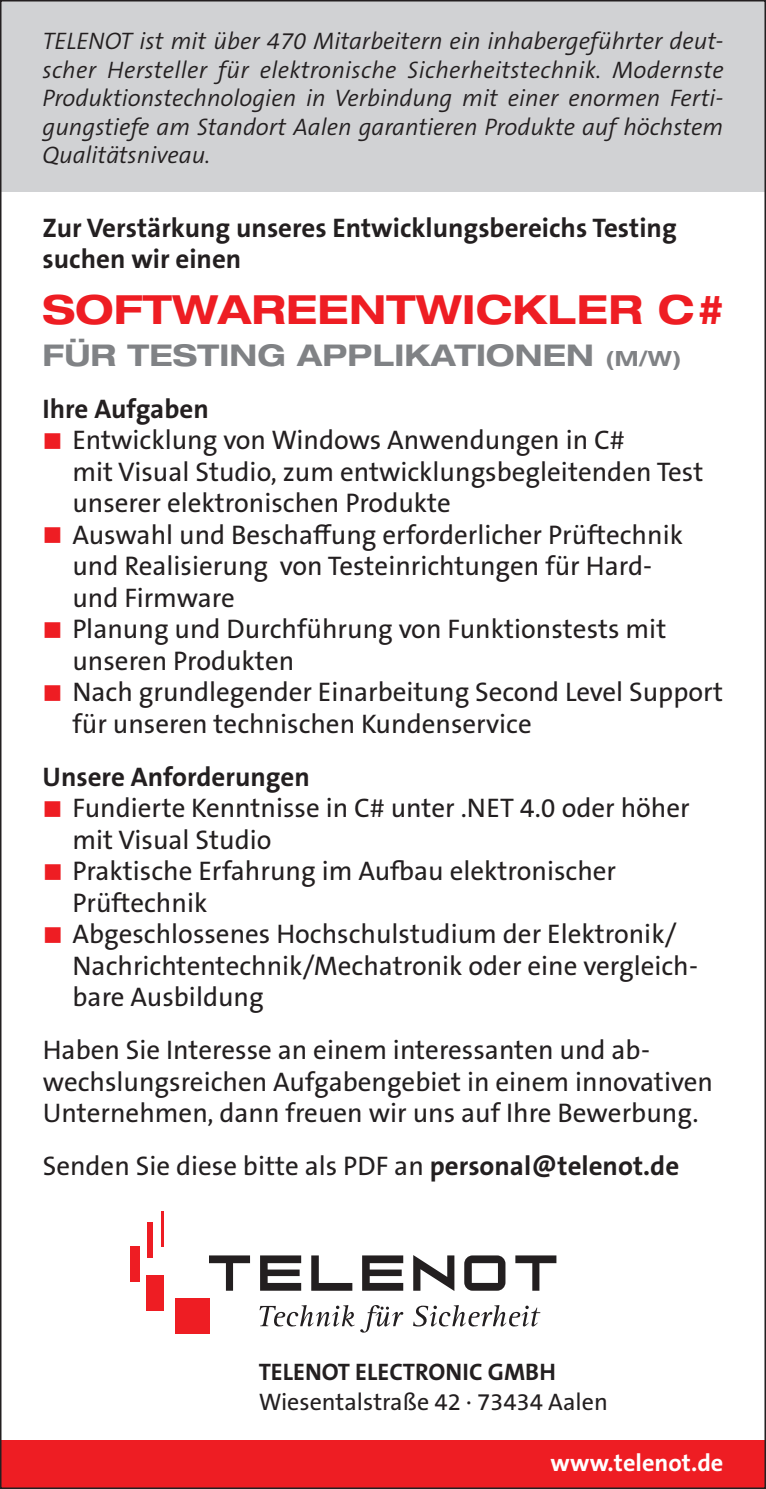
<style>
.page{position:relative;width:766px;height:1489px;background:#fff}
.page>*{position:absolute;margin:0;border:0;box-sizing:border-box;transform-origin:0 0}
.t1{font:700 expanded 40.2px "Helvetica Neue LT Pro";letter-spacing:.005em;color:#ee1d23}
.t2{font:700 expanded 30px "Helvetica Neue LT Pro";letter-spacing:.005em;color:#808285}
.t3{font:27px/31.5px "The Sans B Plus W5 Plain";color:#231f20}
.t4{font:700 27px/31.5px "The Sans B Plus W7";color:#231f20}
.t5{font:700 24.3px "The Sans B Plus W7";color:#fff}
.t6{font:italic 300 24px/28.5px "The Sans B Plus W4";color:#231f20;text-align:justify}
.t7{font:24px "The Sans B Plus W5 Plain";color:#231f20}
.t8{font:700 24px "The Sans B Plus W7";color:#231f20}
.s1{font-size:21px}
.s2{color:#ee1d23}
.s3{font-family:"The Sans B Plus W7";font-weight:700}
</style>
<div class="page">
<div style="left:175px;top:1298px;width:34px;height:35px;background:#ee1d23"></div>
<div style="left:130px;top:1245px;width:9px;height:36px;background:#ee1d23"></div>
<div style="left:147px;top:1221px;width:5px;height:36px;background:#ee1d23"></div>
<hr style="left:161px;top:1210px;width:3px;height:36px;background:#ee1d23">
<div style="left:147px;top:1275px;width:17px;height:35px;background:#ee1d23"></div>
<svg style="left:362px;top:1255px;width:41px;height:35px"></svg>
<svg style="left:260px;top:1255px;width:41px;height:35px"></svg>
<svg style="left:209px;top:1255px;width:41px;height:35px"></svg>
<svg style="left:413px;top:1255px;width:41px;height:35px"></svg>
<svg style="left:311px;top:1255px;width:41px;height:35px"></svg>
<svg style="left:464px;top:1255px;width:41px;height:35px"></svg>
<svg style="left:515px;top:1255px;width:41px;height:35px"></svg>
<svg style="left:259px;top:1305px;width:95px;height:21px"></svg>
<svg style="left:360px;top:1305px;width:43px;height:27px"></svg>
<svg style="left:413px;top:1305px;width:127px;height:21px"></svg>
<div style="left:0;top:1439px;width:765px;height:49px;background:#ee1d23"></div>
<div style="left:0;top:0;width:765px;height:191px;background:#d1d2d4"></div>
<p class="t6" style="left:43px;top:28px;width:682px">TELENOT ist mit über 470 Mitarbeitern ein inhabergeführter deut&shy;scher Hersteller für elektronische Sicherheitstechnik. Modernste Produktionstechnologien in Verbindung mit einer enormen Ferti&shy;gungstiefe am Standort Aalen garantieren Produkte auf höchstem Qualitätsniveau.</p>
<p class="t4" style="left:43px;top:212px;width:635px">Zur Verstärkung unseres Entwicklungsbereichs Testing suchen wir einen</p>
<h1 class="t1" style="left:43px;top:284px;width:686px">SOFTWAREENTWICKLER C#</h1>
<p class="t2" style="left:43px;top:336px;width:640px">FÜR TESTING APPLIKATIONEN <span class="s1">(M/W)</span></p>
<p class="t4" style="left:43px;top:393px;width:168px">Ihre Aufgaben</p>
<p class="t3" style="left:72px;top:424px;width:632px;text-indent:-30px"><span class="s2">■</span> Entwicklung von Windows Anwendungen in C#<br>mit Visual Studio, zum entwicklungsbegleitenden Test unserer elektronischen Produkte</p>
<p class="t3" style="left:72px;top:519px;width:612px;text-indent:-30px"><span class="s2">■</span> Auswahl und Beschaffung erforderlicher Prüftechnik und Realisierung von Testeinrichtungen für Hard&shy;und Firmware</p>
<p class="t3" style="left:72px;top:613px;width:595px;text-indent:-30px"><span class="s2">■</span> Planung und Durchführung von Funktionstests mit unseren Produkten</p>
<p class="t3" style="left:72px;top:676px;width:652px;text-indent:-30px"><span class="s2">■</span> Nach grundlegender Einarbeitung Second Level Support für unseren technischen Kundenservice</p>
<p class="t4" style="left:43px;top:761px;width:268px">Unsere Anforderungen</p>
<p class="t3" style="left:72px;top:792px;width:618px;text-indent:-30px"><span class="s2">■</span> Fundierte Kenntnisse in C# unter .NET 4.0 oder höher mit Visual Studio</p>
<p class="t3" style="left:72px;top:855px;width:545px;text-indent:-30px"><span class="s2">■</span> Praktische Erfahrung im Aufbau elektronischer<br>Prüftechnik</p>
<p class="t3" style="left:72px;top:918px;width:626px;text-indent:-30px"><span class="s2">■</span> Abgeschlossenes Hochschulstudium der Elektronik/<br>Nachrichtentechnik/Mechatronik oder eine vergleich&shy;bare Ausbildung</p>
<p class="t3" style="left:43px;top:1034px;width:671px">Haben Sie Interesse an einem interessanten und ab&shy;wechslungsreichen Aufgabengebiet in einem innovativen<br>Unternehmen, dann freuen wir uns auf Ihre Bewerbung.</p>
<p class="t3" style="left:43px;top:1150px;width:637px">Senden Sie diese bitte als PDF an <span class="s3">personal@telenot.de</span></p>
<p class="t8" style="left:259px;top:1356px;width:298px">TELENOT ELECTRONIC GMBH</p>
<p class="t7" style="left:259px;top:1386px;width:350px">Wiesentalstraße 42 · 73434 Aalen</p>
<p class="t5" style="left:550px;top:1447px;width:174px">www.telenot.de</p>
</div>
